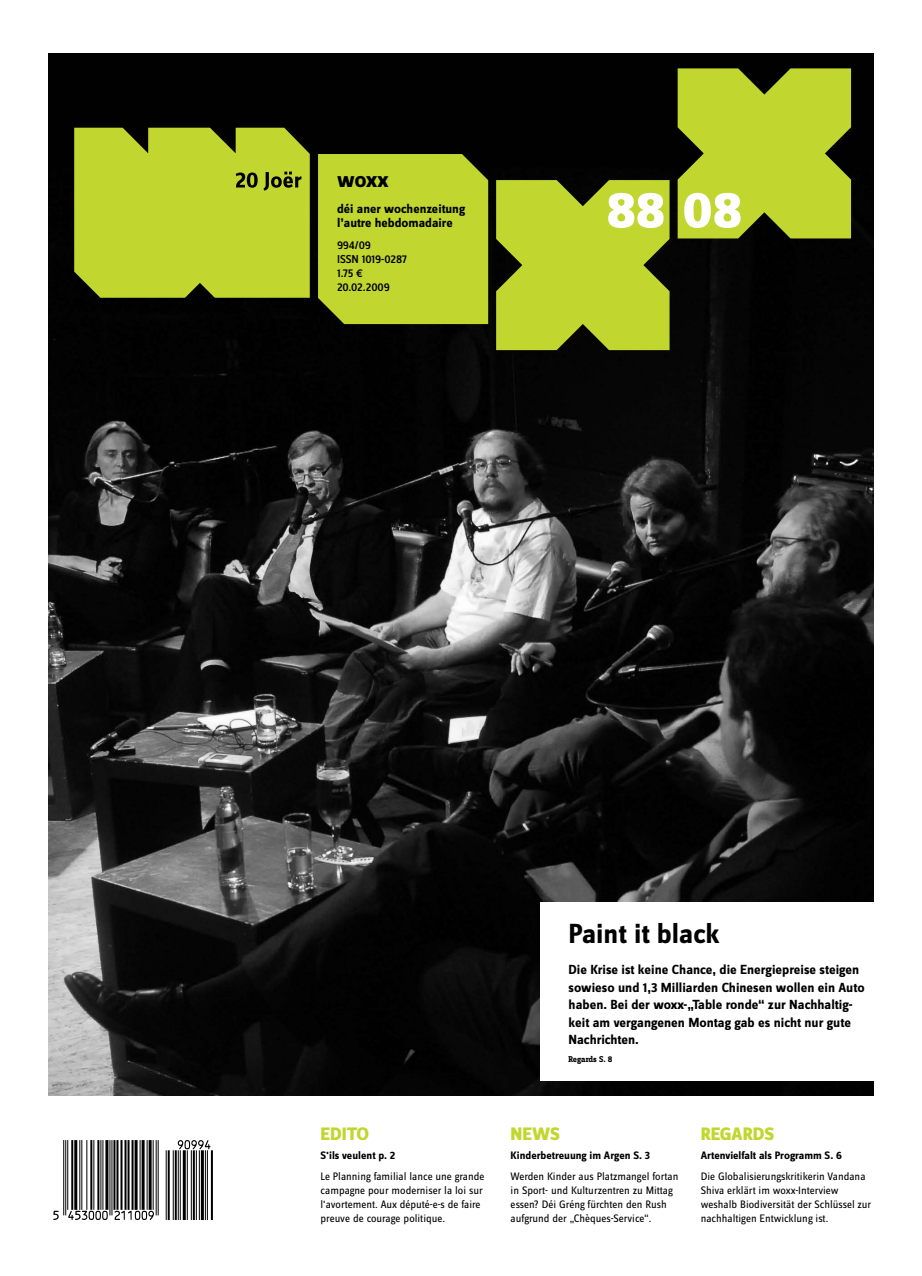
<style>
.page{position:relative;width:922px;height:1276px;background:#fff}
.page>*{position:absolute;margin:0;border:0;box-sizing:border-box;transform-origin:0 0}
.t1{font:700 28.75px "Zine Sans Dis";color:#000}
.t2{font:700 23.12px "Zine Sans Dis";color:#000}
.t3{font:800 18.75px "Zine Sans Dis";letter-spacing:-.01em;color:#c1d72f}
.t4{font:700 13.75px/17.5px "Zine Sans Dis";color:#000}
.t5{font:700 13.12px/14.4px "Zine Sans Dis";color:#000}
.t6{font:500 11.88px/13.8px "Zine Sans Dis";letter-spacing:-.01em;color:#000}
.t7{font:11.25px/13.8px "Zine Sans Dis";color:#000}
.t8{font:700 11.25px "Zine Sans Dis";color:#000}
.t9{font:700 8.75px "Zine Slab Dis";letter-spacing:-.01em;color:#000}
</style>
<div class="page">
<img style="left:49px;top:53px;width:823px;height:1042px">
<svg style="left:178px;top:1140px;width:32px;height:9px"></svg>
<svg style="left:114px;top:1210px;width:40px;height:10px"></svg>
<svg style="left:68px;top:1210px;width:40px;height:10px"></svg>
<svg style="left:53px;top:1210px;width:6px;height:10px"></svg>
<hr style="left:211px;top:1150px;width:2px;height:70px;background:#000">
<hr style="left:207px;top:1150px;width:1px;height:70px;background:#000">
<hr style="left:205px;top:1150px;width:1px;height:70px;background:#000">
<hr style="left:201px;top:1150px;width:3px;height:70px;background:#000">
<hr style="left:199px;top:1150px;width:1px;height:70px;background:#000">
<hr style="left:196px;top:1150px;width:1px;height:70px;background:#000">
<hr style="left:193px;top:1150px;width:2px;height:70px;background:#000">
<hr style="left:191px;top:1150px;width:1px;height:70px;background:#000">
<hr style="left:187px;top:1150px;width:1px;height:70px;background:#000">
<hr style="left:183px;top:1150px;width:3px;height:70px;background:#000">
<hr style="left:180px;top:1150px;width:1px;height:70px;background:#000">
<hr style="left:178px;top:1150px;width:1px;height:70px;background:#000">
<hr style="left:175px;top:1150px;width:2px;height:70px;background:#000">
<hr style="left:173px;top:1150px;width:1px;height:70px;background:#000">
<hr style="left:168px;top:1150px;width:2px;height:70px;background:#000">
<hr style="left:166px;top:1150px;width:1px;height:70px;background:#000">
<hr style="left:158px;top:1140px;width:1px;height:75px;background:#000">
<hr style="left:156px;top:1140px;width:1px;height:75px;background:#000">
<hr style="left:153px;top:1140px;width:1px;height:69px;background:#000">
<hr style="left:149px;top:1140px;width:3px;height:69px;background:#000">
<hr style="left:147px;top:1140px;width:1px;height:69px;background:#000">
<svg style="left:141px;top:1140px;width:4px;height:69px"></svg>
<hr style="left:139px;top:1140px;width:1px;height:69px;background:#000">
<hr style="left:134px;top:1140px;width:3px;height:69px;background:#000">
<hr style="left:131px;top:1140px;width:2px;height:69px;background:#000">
<hr style="left:127px;top:1140px;width:2px;height:69px;background:#000">
<hr style="left:124px;top:1140px;width:2px;height:69px;background:#000">
<hr style="left:120px;top:1140px;width:2px;height:69px;background:#000">
<hr style="left:116px;top:1140px;width:2px;height:69px;background:#000">
<hr style="left:113px;top:1140px;width:2px;height:69px;background:#000">
<hr style="left:111px;top:1140px;width:1px;height:75px;background:#000">
<hr style="left:109px;top:1140px;width:1px;height:75px;background:#000">
<hr style="left:105px;top:1140px;width:3px;height:69px;background:#000">
<hr style="left:102px;top:1140px;width:1px;height:69px;background:#000">
<hr style="left:100px;top:1140px;width:1px;height:69px;background:#000">
<hr style="left:97px;top:1140px;width:2px;height:69px;background:#000">
<hr style="left:93px;top:1140px;width:1px;height:69px;background:#000">
<hr style="left:90px;top:1140px;width:2px;height:69px;background:#000">
<hr style="left:86px;top:1140px;width:1px;height:69px;background:#000">
<hr style="left:81px;top:1140px;width:1px;height:69px;background:#000">
<hr style="left:79px;top:1140px;width:1px;height:69px;background:#000">
<hr style="left:74px;top:1140px;width:3px;height:69px;background:#000">
<hr style="left:71px;top:1140px;width:2px;height:69px;background:#000">
<hr style="left:67px;top:1140px;width:1px;height:69px;background:#000">
<hr style="left:65px;top:1140px;width:1px;height:75px;background:#000">
<hr style="left:63px;top:1140px;width:1px;height:75px;background:#000">
<div style="left:540px;top:901px;width:352px;height:179px;background:#fff"></div>
<div style="left:318px;top:154px;width:170px;height:170px;background:#c1d72f"></div>
<svg style="left:677px;top:68px;width:173px;height:170px"></svg>
<svg style="left:496px;top:180px;width:173px;height:170px"></svg>
<div style="left:74px;top:128px;width:236px;height:170px;background:#c1d72f"></div>
<h2 class="t2" style="left:337px;top:168px;width:53px">woxx</h2>
<p class="t5" style="left:337px;top:202px;width:130px">déi aner wochenzeitung l’autre hebdomadaire</p>
<p class="t6" style="left:337px;top:239px;width:71px">994/09<br>ISSN 1019-0287<br>1.75 €<br>20.02.2009</p>
<h1 class="t1" style="left:568px;top:918px;width:153px">Paint it black</h1>
<p class="t4" style="left:568px;top:961px;width:297px">Die Krise ist keine Chance, die Energiepreise steigen sowieso und 1,3 Milliarden Chinesen wollen ein Auto haben. Bei der woxx-„Table ronde“ zur Nachhaltig&shy;keit am vergangenen Montag gab es nicht nur gute Nachrichten.</p>
<p class="t9" style="left:568px;top:1054px;width:45px">Regards S. 8</p>
<h3 class="t3" style="left:320px;top:1123px;width:50px">EDITO</h3>
<h3 class="t3" style="left:510px;top:1123px;width:51px">NEWS</h3>
<h3 class="t3" style="left:700px;top:1123px;width:75px">REGARDS</h3>
<p class="t8" style="left:320px;top:1149px;width:76px">S'ils veulent p. 2</p>
<p class="t7" style="left:320px;top:1170px;width:165px">Le Planning familial lance une grande campagne pour moderniser la loi sur l'avortement. Aux député-e-s de faire preuve de courage politique.</p>
<p class="t8" style="left:700px;top:1149px;width:143px">Artenvielfalt als Programm S. 6</p>
<p class="t7" style="left:700px;top:1170px;width:172px">Die Globalisierungskritikerin Vandana Shiva erklärt im woxx-Interview weshalb Biodiversität der Schlüssel zur nachhaltigen Entwicklung ist.</p>
<p class="t8" style="left:510px;top:1149px;width:141px">Kinderbetreuung im Argen S. 3</p>
<p class="t7" style="left:510px;top:1170px;width:169px">Werden Kinder aus Platzmangel fortan in Sport- und Kulturzentren zu Mittag essen? Déi Gréng fürchten den Rush aufgrund der „Chèques-Service“.</p>
</div>
